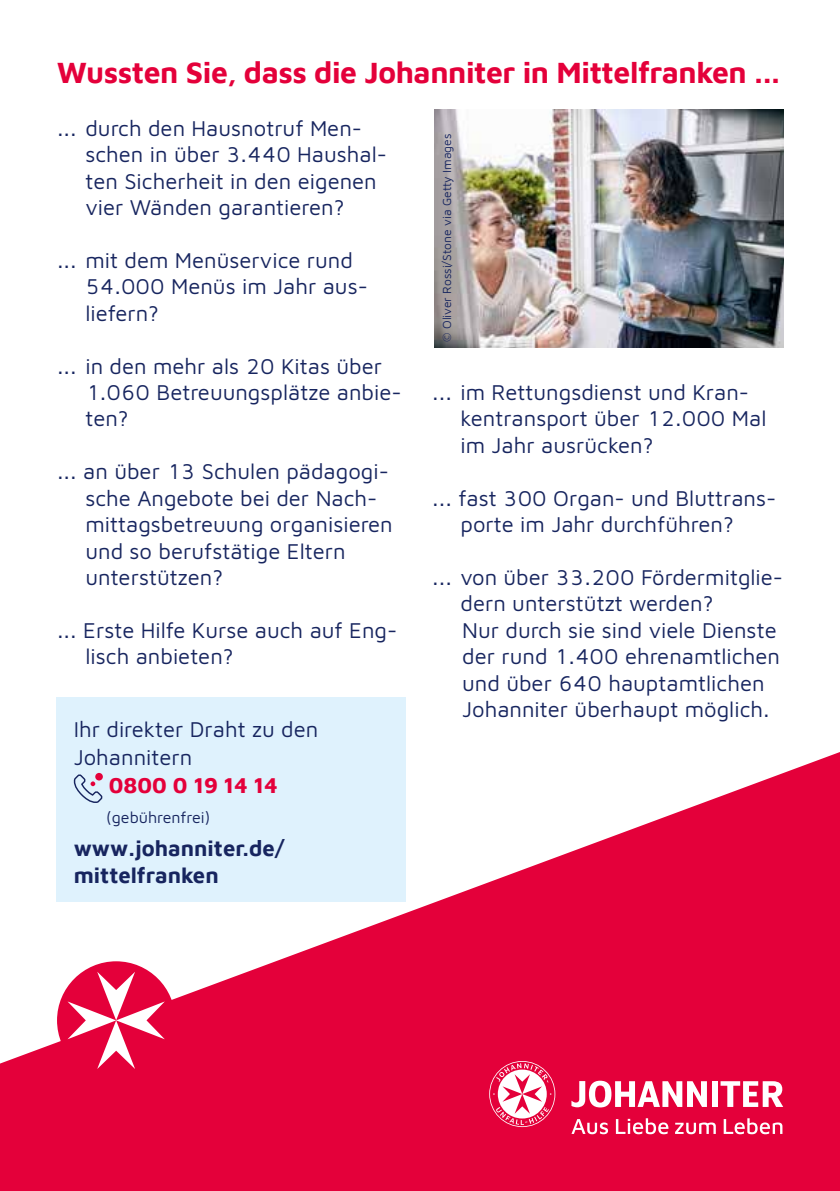
<style>
.page{position:relative;width:840px;height:1191px;background:#fff}
.page>*{position:absolute;margin:0;border:0;box-sizing:border-box;transform-origin:0 0}
.t1{font:700 30px "Maven Johanniter";letter-spacing:-.015em;color:#e4003a}
.t2{font:22px/26.4px "Maven Johanniter";color:#17255f}
.t3{font:700 22px/27px "Maven Johanniter";color:#17255f}
.t4{font:700 22px "Maven Johanniter";color:#e4003a}
.t5{font:16px "Maven Johanniter";color:#17255f}
.t6{font:12px "Maven Johanniter";color:#17255f}
</style>
<div class="page">
<svg style="left:0;top:752px;width:839px;height:439px;fill:#e4003a"></svg>
<svg style="left:571px;top:1080px;width:211px;height:54px"></svg>
<svg style="left:489px;top:1061px;width:66px;height:66px"></svg>
<div style="left:57px;top:697px;width:348px;height:204px;background:#dff2fd"></div>
<svg style="left:73px;top:773px;width:30px;height:30px"></svg>
<div style="left:95px;top:773px;width:8px;height:7px;background:#e4003a;border-radius:50%"></div>
<div style="left:57px;top:961px;width:118px;height:118px;background:#e4003a;border-radius:50%"></div>
<svg style="left:67px;top:971px;width:98px;height:98px"></svg>
<img style="left:434px;top:109px;width:348px;height:238px">
<h1 class="t1" style="left:57px;top:51px;width:724px">Wussten Sie, dass die Johanniter in Mittelfranken ...</h1>
<p class="t2" style="left:85px;top:114px;width:303px;text-indent:-28px">... durch den Hausnotruf Men&shy;schen in über 3.440 Haushal&shy;ten Sicherheit in den eigenen vier Wänden garantieren?</p>
<p class="t2" style="left:85px;top:246px;width:284px;text-indent:-28px">... mit dem Menüservice rund<br>54.000 Menüs im Jahr aus&shy;liefern?</p>
<p class="t2" style="left:85px;top:351px;width:317px;text-indent:-28px">... in den mehr als 20 Kitas über<br>1.060 Betreuungsplätze anbie&shy;ten?</p>
<p class="t2" style="left:85px;top:457px;width:309px;text-indent:-28px">... an über 13 Schulen pädagogi&shy;sche Angebote bei der Nach&shy;mittagsbetreuung organisieren und so berufstätige Eltern unterstützen?</p>
<p class="t2" style="left:85px;top:615px;width:313px;text-indent:-28px">... Erste Hilfe Kurse auch auf Eng&shy;lisch anbieten?</p>
<p class="t6" style="left:438px;top:342px;width:210px;rotate:-90deg">© Oliver Rossi/Stone via Getty Images</p>
<p class="t2" style="left:460px;top:378px;width:307px;text-indent:-28px">... im Rettungsdienst und Kran&shy;kentransport über 12.000 Mal im Jahr ausrücken?</p>
<p class="t2" style="left:460px;top:483px;width:317px;text-indent:-28px">... fast 300 Organ- und Bluttrans&shy;porte im Jahr durchführen?</p>
<p class="t2" style="left:460px;top:563px;width:324px;text-indent:-28px">... von über 33.200 Fördermitglie&shy;dern unterstützt werden?<br>Nur durch sie sind viele Dienste der rund 1.400 ehrenamtlichen und über 640 hauptamtlichen<br>Johanniter überhaupt möglich.</p>
<p class="t2" style="left:74px;top:714px;width:246px;line-height:28px">Ihr direkter Draht zu den<br>Johannitern</p>
<p class="t4" style="left:109px;top:770px;width:170px">0800 0 19 14 14</p>
<p class="t5" style="left:106px;top:806px;width:105px">(gebührenfrei)</p>
<p class="t3" style="left:74px;top:833px;width:212px">www.johanniter.de/ mittelfranken</p>
</div>
